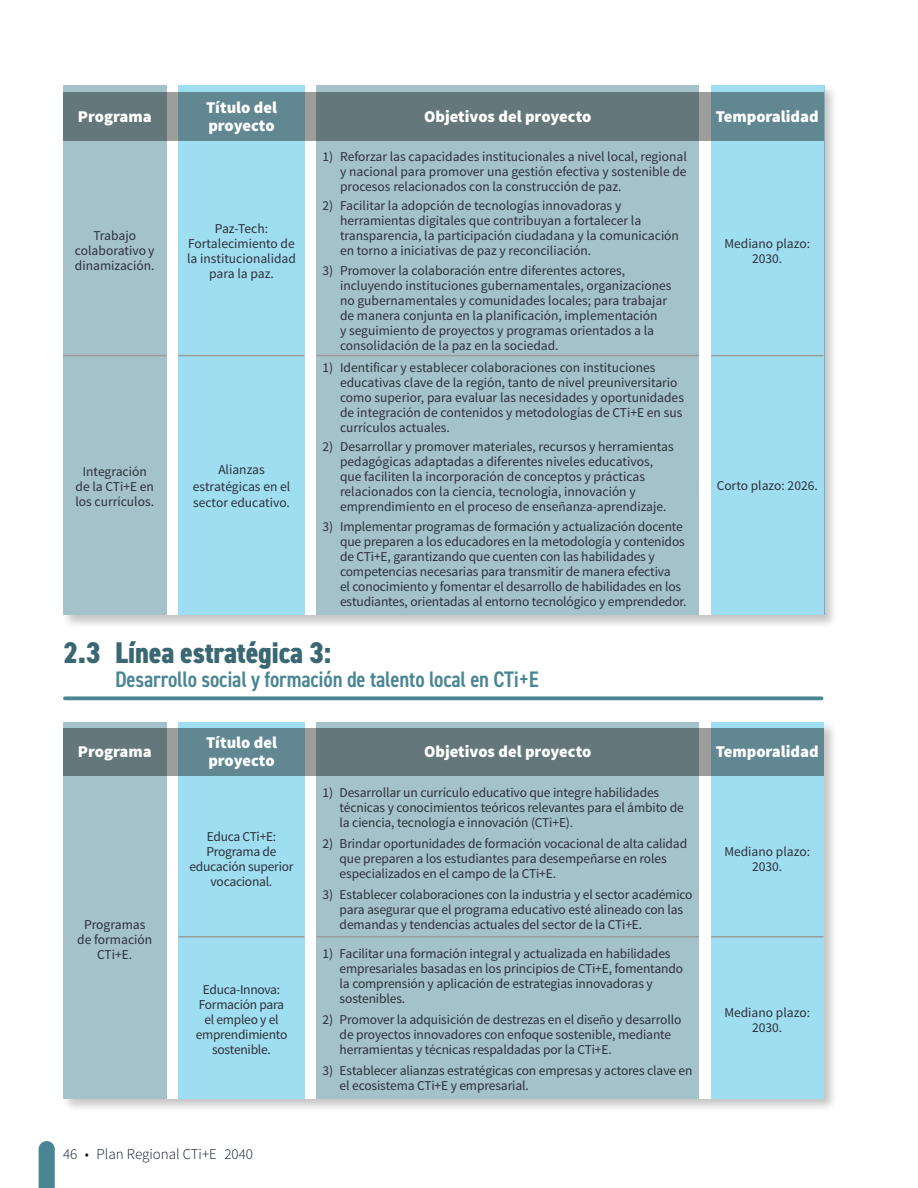
<style>
.page{position:relative;width:918px;height:1188px;background:#fff}
.page>*{position:absolute;margin:0;border:0;box-sizing:border-box;transform-origin:0 0}
.t1{font:800 condensed 30px "DIN2014";letter-spacing:-.01em;color:#396772}
.t2{font:600 condensed 22.5px "DIN2014";letter-spacing:-.01em;color:#4a8594}
.t3{font:900 16.5px/18px "Source Sans Pro";color:#fff}
.t4{font:300 15px "Source Sans Pro";color:#0d1932}
.t5{font:13.5px/15px "Source Sans Pro";letter-spacing:-.01em;color:#2d2f3a}
</style>
<div class="page">
<svg style="left:65px;top:696px;width:757px;height:4px;background:#5e92a0"></svg>
<div style="left:61px;top:83px;width:777px;height:547px;background:#000;opacity:.23"></div>
<div style="left:63px;top:86px;width:761px;height:529px;background:#fff"></div>
<div style="left:61px;top:720px;width:777px;height:393px;background:#000;opacity:.23"></div>
<div style="left:63px;top:722px;width:761px;height:377px;background:#fff"></div>
<div style="left:63px;top:86px;width:103px;height:529px;background:#a4c2c9"></div>
<div style="left:63px;top:722px;width:104px;height:377px;background:#a4c2c9"></div>
<div style="left:178px;top:86px;width:127px;height:529px;background:#9fdef0"></div>
<div style="left:178px;top:722px;width:127px;height:377px;background:#9fdef0"></div>
<div style="left:316px;top:86px;width:383px;height:529px;background:#a4c2c9"></div>
<div style="left:317px;top:722px;width:382px;height:377px;background:#a4c2c9"></div>
<div style="left:711px;top:86px;width:113px;height:529px;background:#9fdef0"></div>
<div style="left:711px;top:722px;width:113px;height:377px;background:#9fdef0"></div>
<svg style="left:63px;top:93px;width:761px;height:48px;background:#657e83"></svg>
<svg style="left:63px;top:728px;width:761px;height:48px;background:#657e83"></svg>
<svg style="left:39px;top:1141px;width:16px;height:47px"></svg>
<hr style="left:63px;top:355px;width:103px;height:1px;background:#9b9b9a">
<hr style="left:178px;top:355px;width:126px;height:1px;background:#9b9b9a">
<hr style="left:316px;top:355px;width:383px;height:1px;background:#9b9b9a">
<hr style="left:711px;top:355px;width:113px;height:1px;background:#9b9b9a">
<hr style="left:178px;top:936px;width:126px;height:1px;background:#9b9b9a">
<hr style="left:316px;top:936px;width:383px;height:1px;background:#9b9b9a">
<hr style="left:711px;top:936px;width:113px;height:1px;background:#9b9b9a">
<p class="t3" style="left:78px;top:108px;width:75px">Programa</p>
<p class="t3" style="left:206px;top:99px;width:72px">Título del proyecto</p>
<p class="t3" style="left:424px;top:108px;width:169px">Objetivos del proyecto</p>
<p class="t3" style="left:716px;top:108px;width:104px">Temporalidad</p>
<p class="t5" style="left:75px;top:228px;width:81px;text-align:center">Trabajo colaborativo y dinamización.</p>
<p class="t5" style="left:187px;top:221px;width:110px;text-align:center">Paz-Tech:<br>Fortalecimiento de la institucionalidad para la paz.</p>
<p class="t5" style="left:75px;top:464px;width:80px;text-align:center">Integración de la CTi+E en los currículos.</p>
<p class="t5" style="left:193px;top:462px;width:99px;line-height:16.5px;text-align:center">Alianzas estratégicas en el sector educativo.</p>
<p class="t5" style="left:340px;top:149px;width:348px;text-align:justify;text-indent:-18px">1) Reforzar las capacidades institucionales a nivel local, regional y nacional para promover una gestión efectiva y sostenible de procesos relacionados con la construcción de paz.</p>
<p class="t5" style="left:340px;top:198px;width:340px;text-indent:-18px">2) Facilitar la adopción de tecnologías innovadoras y herramientas digitales que contribuyan a fortalecer la transparencia, la participación ciudadana y la comunicación en torno a iniciativas de paz y reconciliación.</p>
<p class="t5" style="left:340px;top:263px;width:333px;text-indent:-18px">3) Promover la colaboración entre diferentes actores, incluyendo instituciones gubernamentales, organizaciones no gubernamentales y comunidades locales; para trabajar de manera conjunta en la planificación, implementación<br>y seguimiento de proyectos y programas orientados a la consolidación de la paz en la sociedad.</p>
<p class="t5" style="left:340px;top:360px;width:345px;text-indent:-18px">1) Identificar y establecer colaboraciones con instituciones educativas clave de la región, tanto de nivel preuniversitario como superior, para evaluar las necesidades y oportunidades de integración de contenidos y metodologías de CTi+E en sus currículos actuales.</p>
<p class="t5" style="left:340px;top:439px;width:335px;text-indent:-18px">2) Desarrollar y promover materiales, recursos y herramientas pedagógicas adaptadas a diferentes niveles educativos, que faciliten la incorporación de conceptos y prácticas relacionados con la ciencia, tecnología, innovación y emprendimiento en el proceso de enseñanza-aprendizaje.</p>
<p class="t5" style="left:340px;top:519px;width:348px;text-indent:-18px">3) Implementar programas de formación y actualización docente que preparen a los educadores en la metodología y contenidos de CTi+E, garantizando que cuenten con las habilidades y competencias necesarias para transmitir de manera efectiva<br>el conocimiento y fomentar el desarrollo de habilidades en los estudiantes, orientadas al entorno tecnológico y emprendedor.</p>
<h1 class="t1" style="left:63px;top:632px;width:270px">2.3 Línea estratégica 3:</h1>
<h2 class="t2" style="left:115px;top:664px;width:425px">Desarrollo social y formación de talento local en CTi+E</h2>
<p class="t5" style="left:724px;top:236px;width:87px;text-align:center">Mediano plazo:<br>2030.</p>
<p class="t5" style="left:717px;top:479px;width:103px">Corto plazo: 2026.</p>
<p class="t3" style="left:78px;top:744px;width:75px">Programa</p>
<p class="t3" style="left:206px;top:735px;width:72px">Título del proyecto</p>
<p class="t3" style="left:424px;top:744px;width:169px">Objetivos del proyecto</p>
<p class="t3" style="left:716px;top:744px;width:104px">Temporalidad</p>
<p class="t5" style="left:77px;top:917px;width:77px;text-align:center">Programas de formación<br>CTi+E.</p>
<p class="t5" style="left:189px;top:829px;width:105px;text-align:center">Educa CTi+E:<br>Programa de educación superior vocacional.</p>
<p class="t5" style="left:196px;top:982px;width:93px;text-align:center">Educa-Innova:<br>Formación para el empleo y el emprendimiento sostenible.</p>
<p class="t4" style="left:63px;top:1145px;width:192px">46 • Plan Regional CTi+E 2040</p>
<p class="t5" style="left:340px;top:785px;width:346px;text-indent:-17px">1) Desarrollar un currículo educativo que integre habilidades técnicas y conocimientos teóricos relevantes para el ámbito de la ciencia, tecnología e innovación (CTi+E).</p>
<p class="t5" style="left:340px;top:836px;width:349px;text-indent:-17px">2) Brindar oportunidades de formación vocacional de alta calidad que preparen a los estudiantes para desempeñarse en roles especializados en el campo de la CTi+E.</p>
<p class="t5" style="left:340px;top:887px;width:354px;text-indent:-17px">3) Establecer colaboraciones con la industria y el sector académico para asegurar que el programa educativo esté alineado con las demandas y tendencias actuales del sector de la CTi+E.</p>
<p class="t5" style="left:340px;top:946px;width:345px;text-indent:-17px">1) Facilitar una formación integral y actualizada en habilidades empresariales basadas en los principios de CTi+E, fomentando la comprensión y aplicación de estrategias innovadoras y sostenibles.</p>
<p class="t5" style="left:340px;top:1012px;width:343px;text-indent:-17px">2) Promover la adquisición de destrezas en el diseño y desarrollo de proyectos innovadores con enfoque sostenible, mediante herramientas y técnicas respaldadas por la CTi+E.</p>
<p class="t5" style="left:340px;top:1063px;width:354px;text-indent:-17px">3) Establecer alianzas estratégicas con empresas y actores clave en el ecosistema CTi+E y empresarial.</p>
<p class="t5" style="left:724px;top:844px;width:87px;text-align:center">Mediano plazo:<br>2030.</p>
<p class="t5" style="left:724px;top:1005px;width:87px;text-align:center">Mediano plazo:<br>2030.</p>
</div>
